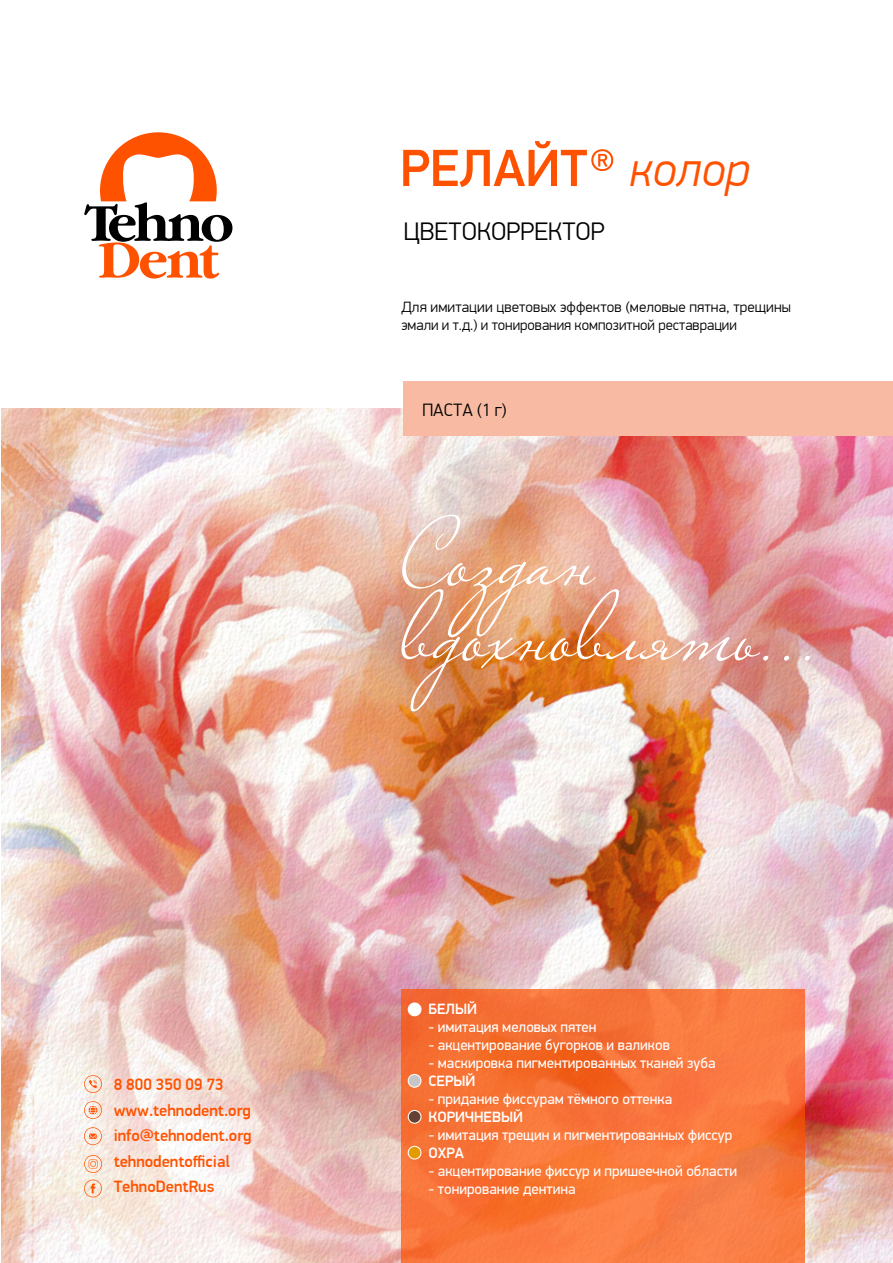
<style>
.page{position:relative;width:893px;height:1263px;background:#fff}
.page>*{position:absolute;margin:0;border:0;box-sizing:border-box;transform-origin:0 0}
.рукопись{font:96px "Marianna";color:#fff}
.название_материала{font:500 52.5px "PF Din Display Pro";color:#ff5200}
.под_названием_матери{font:300 25.5px "PF Din Display Pro";color:#000}
.ФАСОВКИ{font:300 18px "PF Din Display Pro";color:#000}
.АДРЕСАТЫ{font:500 16.5px "PF Din Display Pro";color:#ff5200}
.списочек{font:15px "PF Din Display Pro";color:#fff}
.предназначение{font:300 15px/18px "PF Din Display Pro";letter-spacing:.005em;color:#000}
.списочек-2{font:500 15px "PF Din Display Pro";color:#fff}
.s1{font-weight:400}
.s2{font-weight:300;font-style:italic;font-size:49.5px}
</style>
<div class="page">
<img style="left:2px;top:407px;width:891px;height:856px">
<svg style="left:401px;top:990px;width:404px;height:273px;background:#f77539"></svg>
<svg style="left:84px;top:132px;width:148px;height:147px"></svg>
<svg style="left:84px;top:1155px;width:18px;height:18px"></svg>
<svg style="left:84px;top:1075px;width:18px;height:18px"></svg>
<svg style="left:84px;top:1127px;width:18px;height:18px"></svg>
<svg style="left:84px;top:1101px;width:18px;height:18px"></svg>
<svg style="left:84px;top:1179px;width:18px;height:18px"></svg>
<div style="left:408px;top:1003px;width:13px;height:13px;background:#fff;border-radius:50%"></div>
<div style="left:408px;top:1002px;width:13px;height:14px;border:1px solid #fff;border-radius:50%"></div>
<div style="left:408px;top:1074px;width:13px;height:13px;background:#c6c6c6;border-radius:50%"></div>
<div style="left:408px;top:1074px;width:13px;height:14px;border:1px solid #fff;border-radius:50%"></div>
<div style="left:408px;top:1110px;width:13px;height:13px;background:#654134;border-radius:50%"></div>
<div style="left:408px;top:1110px;width:13px;height:14px;border:1px solid #fff;border-radius:50%"></div>
<div style="left:408px;top:1146px;width:13px;height:13px;background:#e49b00;border-radius:50%"></div>
<div style="left:408px;top:1146px;width:13px;height:13px;border:1px solid #fff;border-radius:50%"></div>
<div style="left:404px;top:382px;width:489px;height:54px;background:#f8baa2"></div>
<p class="АДРЕСАТЫ" style="left:114px;top:1075px;width:112px">8 800 350 09 73</p>
<p class="АДРЕСАТЫ" style="left:114px;top:1100px;width:139px">www.tehnodent.org</p>
<p class="АДРЕСАТЫ" style="left:114px;top:1126px;width:140px">info@tehnodent.org</p>
<p class="АДРЕСАТЫ" style="left:114px;top:1151px;width:118px">tehnodentofficial</p>
<p class="АДРЕСАТЫ" style="left:114px;top:1177px;width:102px">TehnoDentRus</p>
<p class="название_материала" style="left:400px;top:137px;width:351px">РЕЛАЙТ<span class="s1">®</span> <span class="s2">колор</span></p>
<p class="под_названием_матери" style="left:404px;top:217px;width:202px">ЦВЕТОКОРРЕКТОР</p>
<p class="предназначение" style="left:401px;top:298px;width:391px">Для имитации цветовых эффектов (меловые пятна, трещины эмали и т.д.) и тонирования композитной реставрации</p>
<p class="ФАСОВКИ" style="left:422px;top:399px;width:86px">ПАСТА (1 г)</p>
<p class="рукопись" style="left:401px;top:495px;width:196px">Создан</p>
<p class="рукопись" style="left:401px;top:570px;width:422px">вдохновлять...</p>
<p class="списочек-2" style="left:428px;top:1000px;width:50px">БЕЛЫЙ</p>
<p class="списочек" style="left:428px;top:1018px;width:170px">- имитация меловых пятен</p>
<p class="списочек" style="left:428px;top:1036px;width:243px">- акцентирование бугорков и валиков</p>
<p class="списочек" style="left:428px;top:1054px;width:289px">- маскировка пигментированных тканей зуба</p>
<p class="списочек-2" style="left:428px;top:1072px;width:49px">СЕРЫЙ</p>
<p class="списочек" style="left:428px;top:1090px;width:245px">- придание фиссурам тёмного оттенка</p>
<p class="списочек-2" style="left:428px;top:1108px;width:96px">КОРИЧНЕВЫЙ</p>
<p class="списочек" style="left:428px;top:1126px;width:306px">- имитация трещин и пигментированных фиссур</p>
<p class="списочек-2" style="left:428px;top:1144px;width:37px">ОХРА</p>
<p class="списочек" style="left:428px;top:1162px;width:310px">- акцентирование фиссур и пришеечной области</p>
<p class="списочек" style="left:428px;top:1180px;width:149px">- тонирование дентина</p>
</div>
